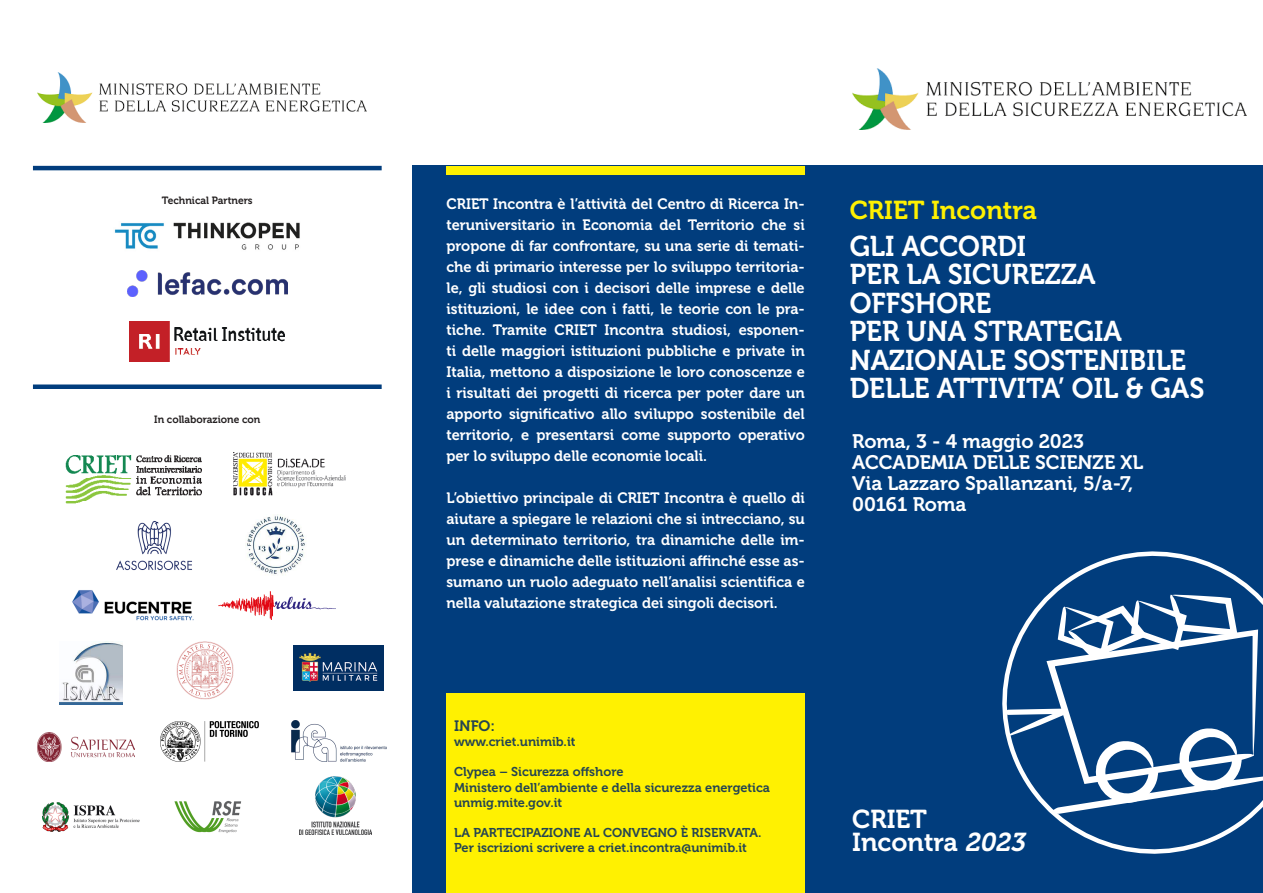
<style>
.page{position:relative;width:1263px;height:893px;background:#fff}
.page>*{position:absolute;margin:0;border:0;box-sizing:border-box;transform-origin:0 0}
.t1{font:28.5px "Museo 700";color:#fff;scale:.96 1}
.t2{font:25.8px "Museo 700";color:#fff}
.t3{font:25.8px "Museo 700";color:#fff101}
.t4{font:19.5px "Museo 700";color:#fff}
.t5{font:15px/21px "Museo 700";color:#fff;text-align:justify}
.t6{font:15px "Museo 700";color:#244452}
.t7{font:12.75px "Museo 700";color:#244452}
.t8{font:10.5px "Museo 700";color:#231f20}
.s1{font-style:italic}
</style>
<div class="page">
<div style="left:412px;top:166px;width:851px;height:727px;background:#013d7d"></div>
<div style="left:446px;top:694px;width:359px;height:199px;background:#fff101"></div>
<div style="left:446px;top:166px;width:359px;height:8px;background:#fff101"></div>
<img style="left:38px;top:72px;width:329px;height:51px">
<img style="left:852px;top:69px;width:394px;height:60px">
<hr style="left:33px;top:166px;width:349px;height:4px;background:#013d7d">
<div style="left:33px;top:384px;width:349px;height:5px;background:#013d7d"></div>
<svg style="left:1050px;top:551px;width:207px;height:303px"></svg>
<img style="left:127px;top:270px;width:160px;height:27px">
<img style="left:130px;top:321px;width:155px;height:41px">
<img style="left:114px;top:222px;width:186px;height:28px">
<img style="left:116px;top:521px;width:76px;height:50px">
<img style="left:72px;top:590px;width:122px;height:31px">
<img style="left:59px;top:641px;width:64px;height:64px">
<img style="left:38px;top:732px;width:97px;height:29px">
<img style="left:43px;top:803px;width:97px;height:29px">
<img style="left:174px;top:800px;width:68px;height:33px">
<img style="left:300px;top:776px;width:72px;height:58px">
<img style="left:161px;top:721px;width:97px;height:40px">
<img style="left:291px;top:720px;width:96px;height:41px">
<img style="left:245px;top:514px;width:61px;height:61px">
<img style="left:219px;top:591px;width:116px;height:28px">
<img style="left:176px;top:641px;width:58px;height:58px">
<img style="left:293px;top:646px;width:90px;height:45px">
<img style="left:65px;top:455px;width:137px;height:49px">
<img style="left:233px;top:453px;width:113px;height:43px">
<div style="left:277px;top:491px;width:67px;height:8px;background:#fff"></div>
<svg style="left:1002px;top:592px;width:261px;height:222px"></svg>
<p class="t8" style="left:162px;top:195px;width:92px">Technical Partners</p>
<p class="t8" style="left:154px;top:414px;width:108px">In collaborazione con</p>
<p class="t5" style="left:446px;top:194px;width:360px">CRIET Incontra è l’attività del Centro di Ricerca In&shy;teruniversitario in Economia del Territorio che si propone di far confrontare, su una serie di temati&shy;che di primario interesse per lo sviluppo territoria&shy;le, gli studiosi con i decisori delle imprese e delle istituzioni, le idee con i fatti, le teorie con le pra&shy;tiche. Tramite CRIET Incontra studiosi, esponen&shy;ti delle maggiori istituzioni pubbliche e private in Italia, mettono a disposizione le loro conoscenze e i risultati dei progetti di ricerca per poter dare un apporto significativo allo sviluppo sostenibile del territorio, e presentarsi come supporto operativo per lo sviluppo delle economie locali.</p>
<p class="t5" style="left:446px;top:488px;width:360px">L’obiettivo principale di CRIET Incontra è quello di aiutare a spiegare le relazioni che si intrecciano, su un determinato territorio, tra dinamiche delle im&shy;prese e dinamiche delle istituzioni affinché esse as&shy;sumano un ruolo adeguato nell’analisi scientifica e nella valutazione strategica dei singoli decisori.</p>
<p class="t6" style="left:454px;top:718px;width:42px">INFO:</p>
<p class="t7" style="left:454px;top:735px;width:123px">www.criet.unimib.it</p>
<p class="t7" style="left:454px;top:765px;width:171px">Clypea – Sicurezza offshore</p>
<p class="t7" style="left:454px;top:780px;width:317px">Ministero dell’ambiente e della sicurezza energetica</p>
<p class="t7" style="left:454px;top:795px;width:110px">unmig.mite.gov.it</p>
<p class="t7" style="left:454px;top:825px;width:309px">LA PARTECIPAZIONE AL CONVEGNO È RISERVATA.</p>
<p class="t7" style="left:454px;top:840px;width:294px">Per iscrizioni scrivere a criet.incontra@unimib.it</p>
<p class="t3" style="left:850px;top:196px;width:189px">CRIET Incontra</p>
<p class="t1" style="left:850px;top:230px;width:185px">GLI ACCORDI</p>
<p class="t1" style="left:850px;top:259px;width:258px">PER LA SICUREZZA</p>
<p class="t1" style="left:850px;top:287px;width:149px">OFFSHORE</p>
<p class="t1" style="left:850px;top:316px;width:285px">PER UNA STRATEGIA</p>
<p class="t1" style="left:850px;top:344px;width:352px">NAZIONALE SOSTENIBILE</p>
<p class="t1" style="left:850px;top:373px;width:371px">DELLE ATTIVITA’ OIL &amp; GAS</p>
<p class="t4" style="left:852px;top:430px;width:233px">Roma, 3 - 4 maggio 2023</p>
<p class="t4" style="left:852px;top:451px;width:293px">ACCADEMIA DELLE SCIENZE XL</p>
<p class="t4" style="left:852px;top:472px;width:283px">Via Lazzaro Spallanzani, 5/a-7,</p>
<p class="t4" style="left:852px;top:493px;width:116px">00161 Roma</p>
<p class="t2" style="left:852px;top:805px;width:76px">CRIET</p>
<p class="t2" style="left:852px;top:828px;width:179px">Incontra <span class="s1">2023</span></p>
</div>
